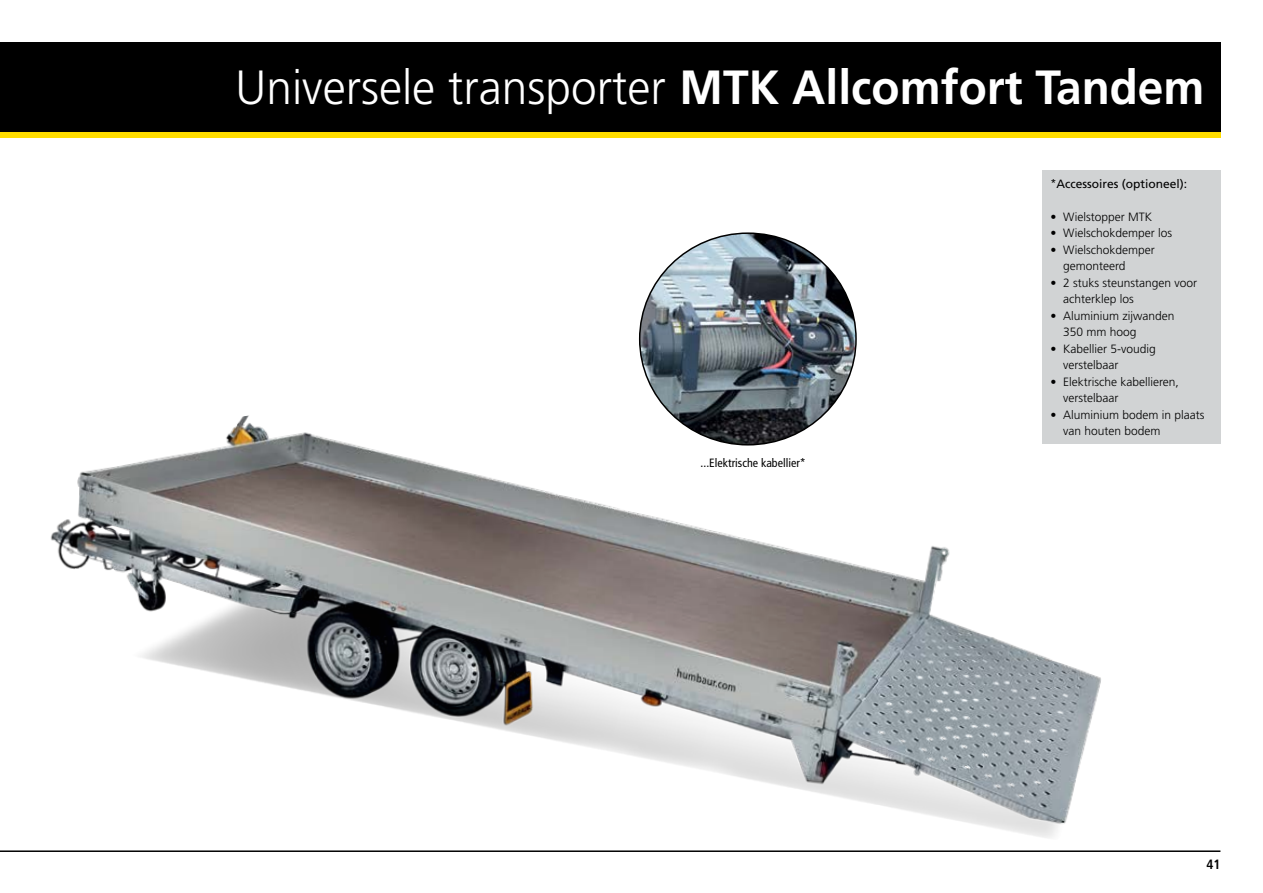
<style>
.page{position:relative;width:1263px;height:893px;background:#fff}
.page>*{position:absolute;margin:0;border:0;box-sizing:border-box;transform-origin:0 0}
.t1{font:300 48px "Frutiger LT";color:#fff;scale:.96 1}
.t2{font:700 condensed 13.5px "Frutiger LT";color:#000}
.t3{font:300 12px/16.5px "Frutiger LT";color:#000}
.t4{font:12px "Frutiger LT";color:#000}
.t5{font:condensed 12px "Frutiger LT";color:#000}
.s1{font-weight:700}
.s2{font-stretch:condensed}
</style>
<div class="page">
<div style="left:0;top:43px;width:1220px;height:89px;background:#000"></div>
<div style="left:0;top:132px;width:1220px;height:6px;background:#fd0"></div>
<hr style="left:0;top:850px;width:1220px;height:2px;background:#000">
<div style="left:1042px;top:170px;width:178px;height:274px;background:#d1d3d4"></div>
<img style="left:9px;top:415px;width:1125px;height:436px">
<img style="left:640px;top:235px;width:216px;height:210px">
<h1 class="t1" style="left:236px;top:60px;width:1011px">Universele transporter <span class="s1">MTK Allcomfort Tandem</span></h1>
<p class="t5" style="left:701px;top:456px;width:107px">...Elektrische kabellier*</p>
<p class="t4" style="left:1050px;top:176px;width:138px"><span class="s2">*</span>Accessoires (optioneel):</p>
<p class="t3" style="left:1050px;top:208px;width:103px">• Wielstopper MTK</p>
<p class="t3" style="left:1050px;top:225px;width:123px">• Wielschokdemper los</p>
<p class="t3" style="left:1063px;top:241px;width:93px;text-indent:-13px">• Wielschokdemper gemonteerd</p>
<p class="t3" style="left:1063px;top:274px;width:136px;text-indent:-13px">• 2 stuks steunstangen voor achterklep los</p>
<p class="t3" style="left:1063px;top:307px;width:113px;text-indent:-13px">• Aluminium zijwanden<br>350 mm hoog</p>
<p class="t3" style="left:1063px;top:340px;width:94px;text-indent:-13px">• Kabellier 5-voudig verstelbaar</p>
<p class="t3" style="left:1063px;top:373px;width:117px;text-indent:-13px">• Elektrische kabellieren, verstelbaar</p>
<p class="t3" style="left:1063px;top:406px;width:143px;text-indent:-13px">• Aluminium bodem in plaats van houten bodem</p>
<p class="t2" style="left:1206px;top:856px;width:16px">41</p>
</div>
